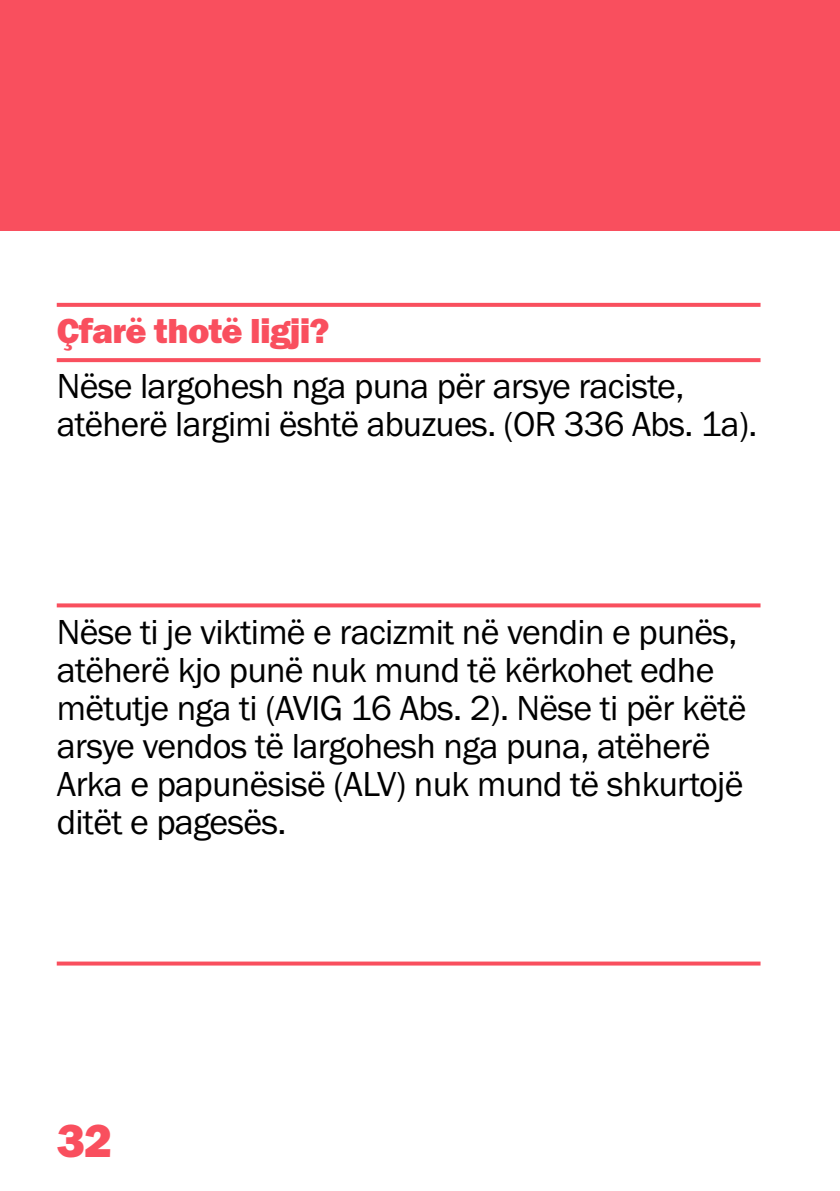
<style>
.page{position:relative;width:840px;height:1191px;background:#fff}
.page>*{position:absolute;margin:0;border:0;box-sizing:border-box;transform-origin:0 0}
.t1{font:48px "Franklin Got URWT Hea";color:#f94f5e}
.t2{font:36px/38px "Franklin Got URWT Boo";letter-spacing:-.02em;color:#000}
.t3{font:36px "Franklin Got URWT Hea";letter-spacing:-.02em;color:#f94f5e}
</style>
<div class="page">
<div style="left:0;top:0;width:839px;height:230px;background:#f94f5e"></div>
<svg style="left:57px;top:303px;width:703px;height:4px;fill:#f94f5e"></svg>
<svg style="left:57px;top:358px;width:703px;height:4px;fill:#f94f5e"></svg>
<svg style="left:57px;top:603px;width:703px;height:4px;fill:#f94f5e"></svg>
<svg style="left:57px;top:961px;width:703px;height:4px;fill:#f94f5e"></svg>
<p class="t3" style="left:57px;top:310px;width:274px">Çfarë thotë ligji?</p>
<p class="t2" style="left:57px;top:368px;width:701px">Nëse largohesh nga puna për arsye raciste, atëherë largimi është abuzues. (OR 336 Abs. 1a).</p>
<p class="t2" style="left:57px;top:613px;width:691px">Nëse ti je viktimë e racizmit në vendin e punës, atëherë kjo punë nuk mund të kërkohet edhe mëtutje nga ti (AVIG 16 Abs. 2). Nëse ti për këtë arsye vendos të largohesh nga puna, atëherë Arka e papunësisë (ALV) nuk mund të shkurtojë ditët e pagesës.</p>
<h1 class="t1" style="left:57px;top:1112px;width:57px">32</h1>
</div>
